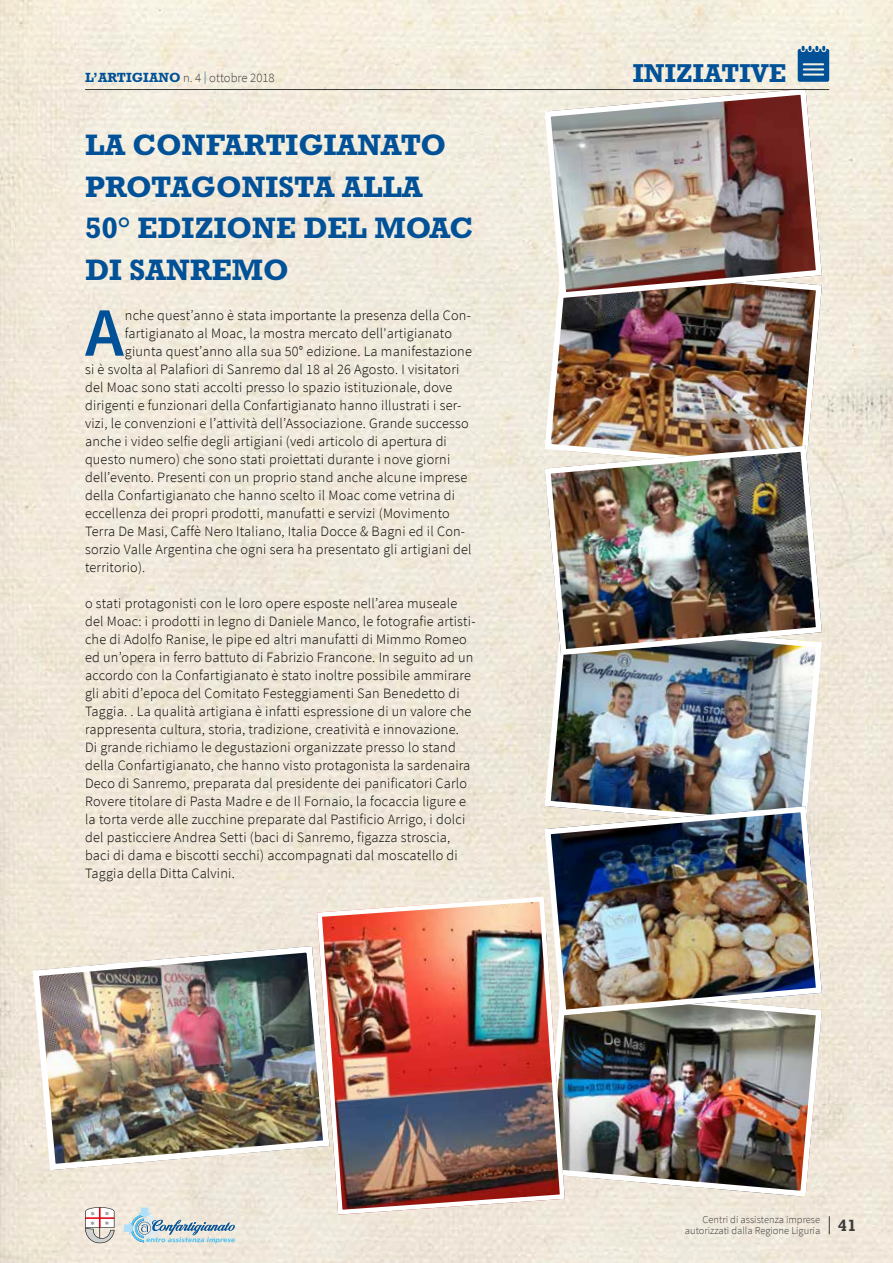
<style>
.page{position:relative;width:893px;height:1263px;background:#fff}
.page>*{position:absolute;margin:0;border:0;box-sizing:border-box;transform-origin:0 0}
.t1{font:600 69.3px "Source Sans Pro";color:#005197}
.t2{font:700 30px/41.8px "Rockwell";color:#005197}
.t3{font:700 26.25px "Rockwell";color:#005197}
.t4{font:300 14.25px/18px "Source Sans Pro";letter-spacing:.015em;color:#000}
.t5{font:300 12.75px "Source Sans Pro";color:#3b3b3a}
.t6{font:300 10.5px/10.5px "Source Sans Pro";color:#3b3b3a}
.s1{font-family:"Rockwell";font-weight:700;font-size:13.5px;color:#005197}
.s2{color:#005197}
</style>
<div class="page">
<img style="left:0;top:0;width:893px;height:1263px">
<img style="left:542px;top:301px;width:283px;height:142px">
<img style="left:542px;top:658px;width:283px;height:145px">
<img style="left:567px;top:1018px;width:258px;height:182px">
<img style="left:29px;top:943px;width:286px;height:230px">
<img style="left:542px;top:86px;width:283px;height:215px">
<img style="left:542px;top:443px;width:283px;height:215px">
<img style="left:542px;top:803px;width:283px;height:215px">
<img style="left:315px;top:894px;width:252px;height:323px">
<svg style="left:798px;top:46px;width:31px;height:36px"></svg>
<hr style="left:85px;top:89px;width:744px;height:1px;background:#3b3b3a">
<svg style="left:829px;top:1216px;width:1px;height:18px"></svg>
<svg style="left:124px;top:1207px;width:111px;height:36px;background:#c7d4d7"></svg>
<svg style="left:85px;top:1207px;width:30px;height:36px"></svg>
<p class="t5" style="left:85px;top:70px;width:191px"><span class="s1">L’ARTIGIANO</span> n. 4 <span class="s2">|</span> ottobre 2018</p>
<h2 class="t2" style="left:85px;top:123px;width:390px">LA CONFARTIGIANATO<br>PROTAGONISTA ALLA<br>50° EDIZIONE DEL MOAC<br>DI SANREMO</h2>
<h1 class="t1" style="left:85px;top:289px;width:40px">A</h1>
<p class="t4" style="left:125px;top:306px;width:348px">nche quest’anno è stata importante la presenza della Con-</p>
<p class="t4" style="left:125px;top:324px;width:329px">fartigianato al Moac, la mostra mercato dell'artigianato</p>
<p class="t4" style="left:125px;top:342px;width:349px">giunta quest’anno alla sua 50° edizione. La manifestazione</p>
<p class="t4" style="left:85px;top:360px;width:376px">si è svolta al Palafiori di Sanremo dal 18 al 26 Agosto. I visitatori</p>
<p class="t4" style="left:85px;top:378px;width:369px">del Moac sono stati accolti presso lo spazio istituzionale, dove</p>
<p class="t4" style="left:85px;top:396px;width:378px">dirigenti e funzionari della Confartigianato hanno illustrati i ser-</p>
<p class="t4" style="left:85px;top:414px;width:385px">vizi, le convenzioni e l’attività dell’Associazione. Grande successo</p>
<p class="t4" style="left:85px;top:432px;width:363px">anche i video selfie degli artigiani (vedi articolo di apertura di</p>
<p class="t4" style="left:85px;top:450px;width:367px">questo numero) che sono stati proiettati durante i nove giorni</p>
<p class="t4" style="left:85px;top:468px;width:384px">dell’evento. Presenti con un proprio stand anche alcune imprese</p>
<p class="t4" style="left:85px;top:486px;width:372px">della Confartigianato che hanno scelto il Moac come vetrina di</p>
<p class="t4" style="left:85px;top:504px;width:366px">eccellenza dei propri prodotti, manufatti e servizi (Movimento</p>
<p class="t4" style="left:85px;top:522px;width:382px">Terra De Masi, Caffè Nero Italiano, Italia Docce &amp; Bagni ed il Con-</p>
<p class="t4" style="left:85px;top:540px;width:388px">sorzio Valle Argentina che ogni sera ha presentato gli artigiani del</p>
<p class="t4" style="left:85px;top:558px;width:62px">territorio).</p>
<p class="t4" style="left:85px;top:594px;width:392px">o stati protagonisti con le loro opere esposte nell’area museale del Moac: i prodotti in legno di Daniele Manco, le fotografie artisti&shy;che di Adolfo Ranise, le pipe ed altri manufatti di Mimmo Romeo ed un’opera in ferro battuto di Fabrizio Francone. In seguito ad un accordo con la Confartigianato è stato inoltre possibile ammirare gli abiti d’epoca del Comitato Festeggiamenti San Benedetto di Taggia. . La qualità artigiana è infatti espressione di un valore che rappresenta cultura, storia, tradizione, creatività e innovazione.<br>Di grande richiamo le degustazioni organizzate presso lo stand della Confartigianato, che hanno visto protagonista la sardenaira Deco di Sanremo, preparata dal presidente dei panificatori Carlo Rovere titolare di Pasta Madre e de Il Fornaio, la focaccia ligure e la torta verde alle zucchine preparate dal Pastificio Arrigo, i dolci del pasticciere Andrea Setti (baci di Sanremo, figazza stroscia, baci di dama e biscotti secchi) accompagnati dal moscatello di Taggia della Ditta Calvini.</p>
<h3 class="t3" style="left:633px;top:57px;width:155px">INIZIATIVE</h3>
<p class="t6" style="left:685px;top:1215px;width:173px;text-indent:18px">Centri di assistenza imprese autorizzati dalla Regione Liguria <sup>41</sup></p>
</div>
